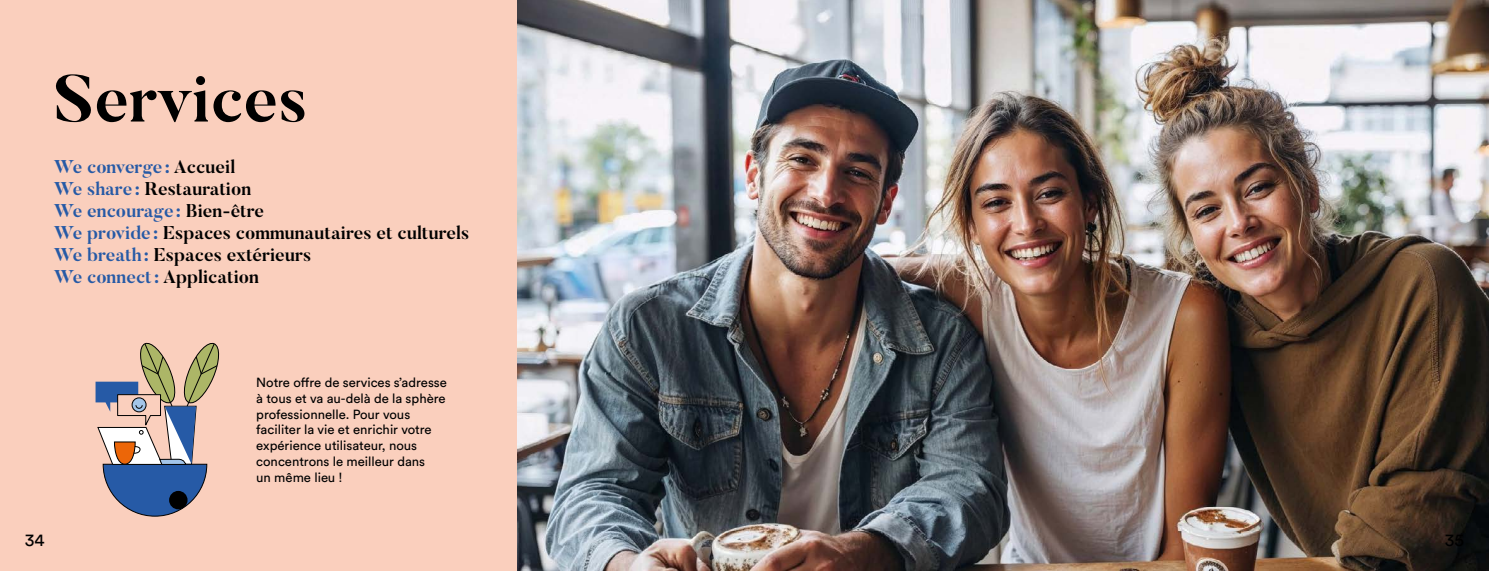
<style>
.page{position:relative;width:1489px;height:571px;background:#fff}
.page>*{position:absolute;margin:0;border:0;box-sizing:border-box;transform-origin:0 0}
.t1{font:700 66.15px "Butler";color:#000}
.t2{font:700 18.38px/21.9px "Butler";color:#000}
.t3{font:17.5px "Circular Std";color:#000}
.t4{font:13.12px/15.8px "Circular Std";color:#000}
.s1{color:#265aa6}
</style>
<div class="page">
<div style="left:0;top:0;width:517px;height:570px;background:#facfbd"></div>
<img style="left:517px;top:0;width:971px;height:570px">
<svg style="left:95px;top:342px;width:125px;height:174px"></svg>
<h1 class="t1" style="left:54px;top:56px;width:255px">Services</h1>
<h2 class="t2" style="left:54px;top:155px;width:417px"><span class="s1">We converge:</span> Accueil<br><span class="s1">We share:</span> Restauration<br><span class="s1">We encourage:</span> Bien-être<br><span class="s1">We provide:</span> Espaces communautaires et culturels<br><span class="s1">We breath:</span> Espaces extérieurs<br><span class="s1">We connect:</span> Application</h2>
<p class="t4" style="left:256px;top:374px;width:192px">Notre offre de services s’adresse à tous et va au-delà de la sphère professionnelle. Pour vous faciliter la vie et enrichir votre expérience utilisateur, nous concentrons le meilleur dans<br>un même lieu !</p>
<h3 class="t3" style="left:25px;top:529px;width:21px">34</h3>
<h3 class="t3" style="left:1444px;top:529px;width:21px">35</h3>
</div>
